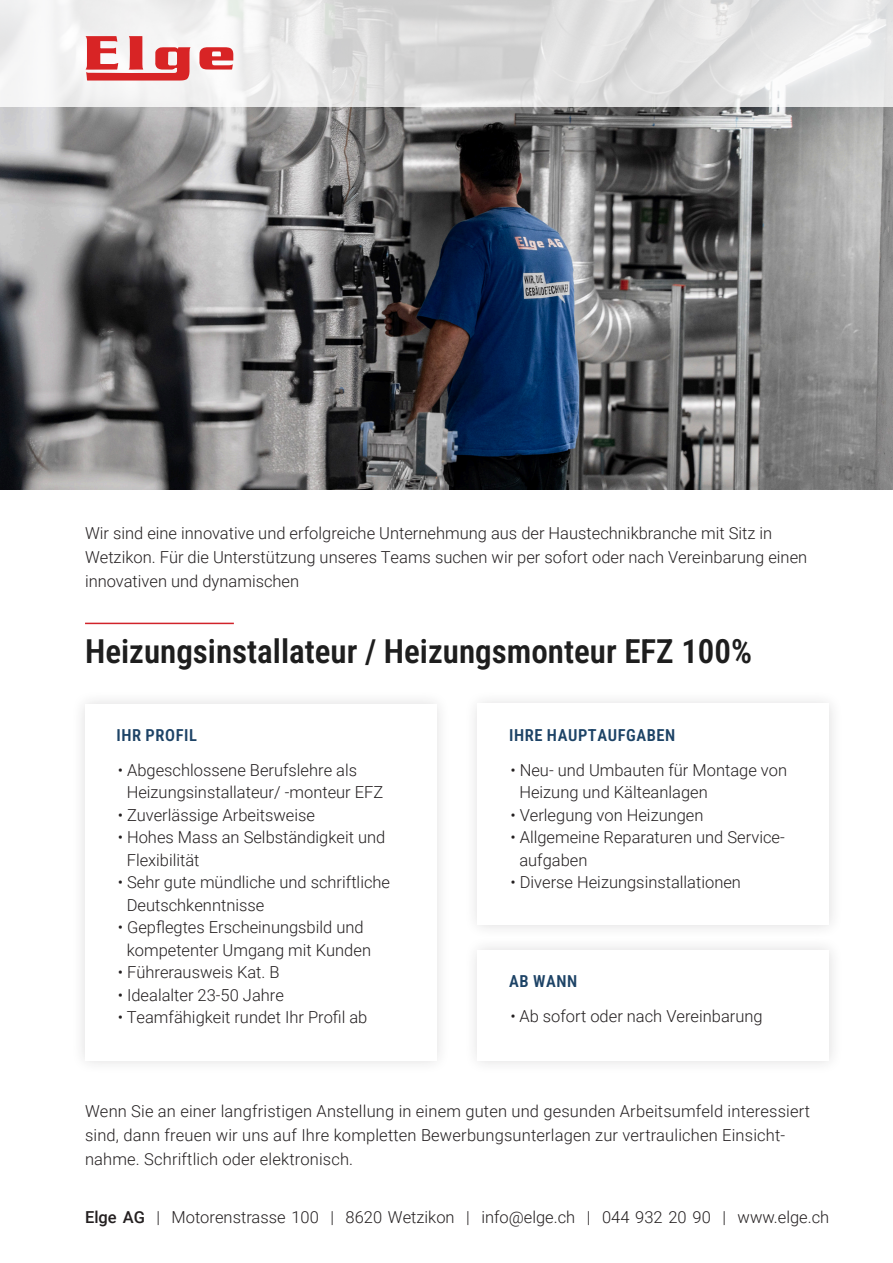
<style>
.page{position:relative;width:893px;height:1263px;background:#fff}
.page>*{position:absolute;margin:0;border:0;box-sizing:border-box;transform-origin:0 0}
.t1{font:33px "Roboto Condensed";color:#1e1e1e}
.t2{font:300 16.5px/24px "Roboto";color:#231f20}
.t3{font:16.5px "Roboto Condensed";letter-spacing:.035em;color:#1d4366}
.s1{font-weight:500}
</style>
<div class="page">
<div style="left:71px;top:689px;width:380px;height:385px;background:#fafafa"></div>
<div style="left:85px;top:704px;width:352px;height:356px;background:#fff"></div>
<div style="left:463px;top:689px;width:380px;height:250px;background:#fafafa"></div>
<div style="left:478px;top:704px;width:351px;height:221px;background:#fff"></div>
<div style="left:463px;top:935px;width:380px;height:140px;background:#fafafa"></div>
<div style="left:478px;top:950px;width:351px;height:110px;background:#fff"></div>
<img style="left:0;top:107px;width:893px;height:383px">
<hr style="left:85px;top:623px;width:149px;height:1px;background:#d1232a">
<svg style="left:0;top:0;width:893px;height:107px"></svg>
<svg style="left:199px;top:47px;width:34px;height:23px"></svg>
<svg style="left:86px;top:36px;width:105px;height:45px"></svg>
<p class="t2" style="left:85px;top:520px;width:724px">Wir sind eine innovative und erfolgreiche Unternehmung aus der Haustechnikbranche mit Sitz in<br>Wetzikon. Für die Unterstützung unseres Teams suchen wir per sofort oder nach Vereinbarung einen innovativen und dynamischen</p>
<p class="t1" style="left:85px;top:628px;width:669px">Heizungsinstallateur / Heizungsmonteur EFZ 100%</p>
<p class="t3" style="left:117px;top:724px;width:82px">IHR PROFIL</p>
<p class="t2" style="left:118px;top:757px;width:241px">• Abgeschlossene Berufslehre als</p>
<p class="t2" style="left:127px;top:780px;width:258px">Heizungsinstallateur/ -monteur EFZ</p>
<p class="t2" style="left:118px;top:802px;width:199px">• Zuverlässige Arbeitsweise</p>
<p class="t2" style="left:118px;top:825px;width:269px">• Hohes Mass an Selbständigkeit und</p>
<p class="t2" style="left:127px;top:847px;width:74px">Flexibilität</p>
<p class="t2" style="left:127px;top:871px;width:265px;line-height:22.5px;text-indent:-9px">• Sehr gute mündliche und schriftliche<br>Deutschkenntnisse</p>
<p class="t2" style="left:118px;top:915px;width:247px">• Gepflegtes Erscheinungsbild und</p>
<p class="t2" style="left:127px;top:937px;width:246px">kompetenter Umgang mit Kunden</p>
<p class="t2" style="left:118px;top:960px;width:163px">• Führerausweis Kat. B</p>
<p class="t2" style="left:118px;top:982px;width:168px">• Idealalter 23-50 Jahre</p>
<p class="t2" style="left:118px;top:1005px;width:251px">• Teamfähigkeit rundet Ihr Profil ab</p>
<p class="t3" style="left:509px;top:724px;width:168px">IHRE HAUPTAUFGABEN</p>
<p class="t2" style="left:519px;top:758px;width:269px;line-height:22.5px;text-indent:-9px">• Neu- und Umbauten für Montage von<br>Heizung und Kälteanlagen</p>
<p class="t2" style="left:510px;top:802px;width:195px">• Verlegung von Heizungen</p>
<p class="t2" style="left:519px;top:826px;width:267px;line-height:22.5px;text-indent:-9px">• Allgemeine Reparaturen und Service&shy;aufgaben</p>
<p class="t2" style="left:510px;top:870px;width:232px">• Diverse Heizungsinstallationen</p>
<p class="t3" style="left:509px;top:970px;width:70px">AB WANN</p>
<p class="t2" style="left:510px;top:1003px;width:254px">• Ab sofort oder nach Vereinbarung</p>
<p class="t2" style="left:85px;top:1098px;width:727px">Wenn Sie an einer langfristigen Anstellung in einem guten und gesunden Arbeitsumfeld interessiert sind, dann freuen wir uns auf Ihre kompletten Bewerbungsunterlagen zur vertraulichen Einsicht&shy;nahme. Schriftlich oder elektronisch.</p>
<p class="t2" style="left:85px;top:1204px;width:746px"><span class="s1">Elge AG</span> | Motorenstrasse 100 | 8620 Wetzikon | info@elge.ch | 044 932 20 90 | www.elge.ch</p>
</div>
